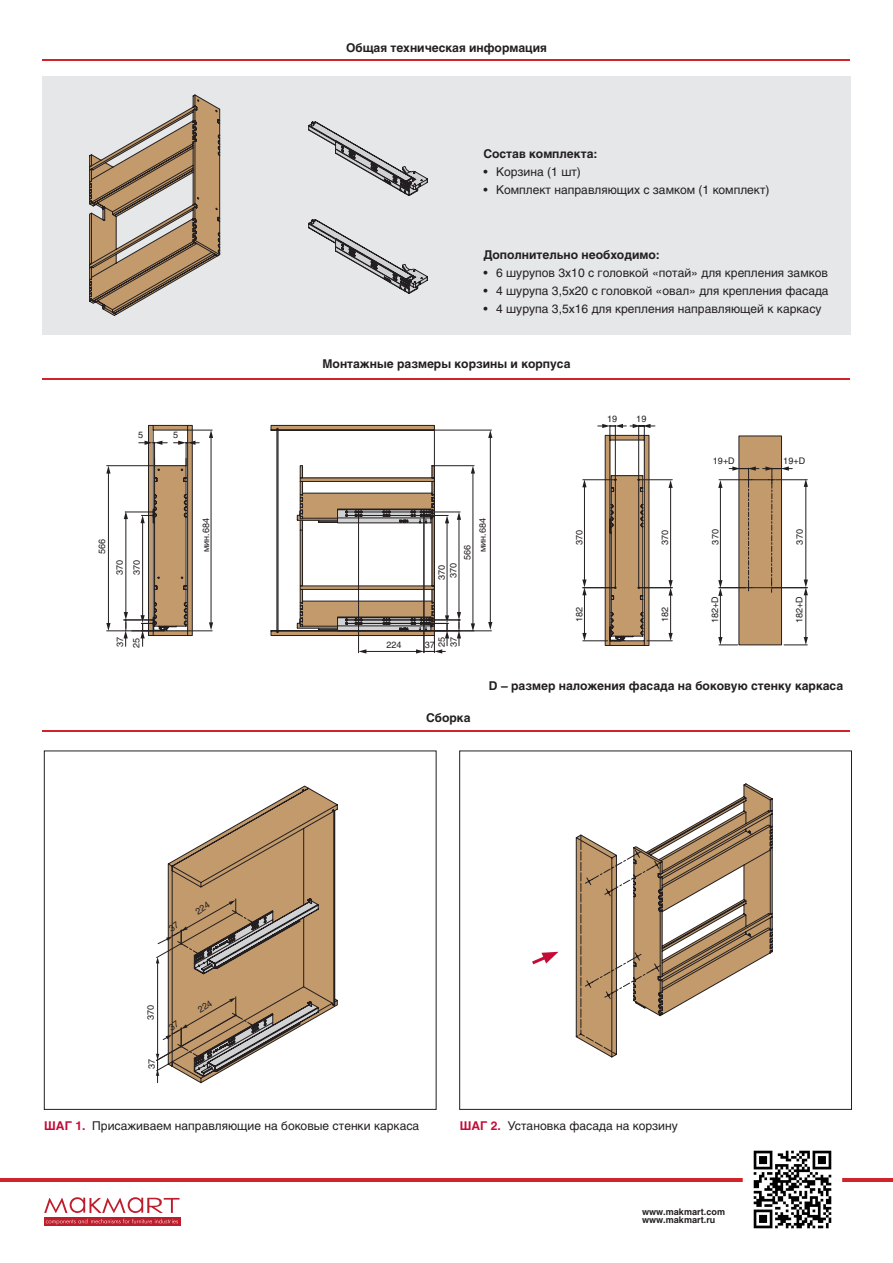
<style>
.page{position:relative;width:893px;height:1263px;background:#fff}
.page>*{position:absolute;margin:0;border:0;box-sizing:border-box;transform-origin:0 0}
.артикулы{font:12px "Helios";color:#231f20}
.артикулы-2{font:700 12px "Helios";color:#231f20}
.артикул_группы{font:9px "Helios";color:#231f20}
.t1{font:700 9px/8.6px "Helios";color:#231f20}
.s1{font-weight:700;color:#c40c37}
</style>
<div class="page">
<hr style="left:0;top:1178px;width:893px;height:3px;background:#d1232a">
<img style="left:746px;top:1150px;width:93px;height:79px">
<div style="left:44px;top:1217px;width:136px;height:9px;background:#be1d2c"></div>
<svg style="left:46px;top:1219px;width:132px;height:5px"></svg>
<svg style="left:44px;top:1197px;width:136px;height:16px"></svg>
<div style="left:42px;top:76px;width:808px;height:258px;background:#e6e7e9"></div>
<svg style="left:89px;top:95px;width:132px;height:221px"></svg>
<svg style="left:308px;top:121px;width:120px;height:173px"></svg>
<svg style="left:213px;top:425px;width:221px;height:211px"></svg>
<hr style="left:108px;top:472px;width:1px;height:152px;background:#231f20">
<svg style="left:106px;top:623px;width:5px;height:8px"></svg>
<svg style="left:106px;top:466px;width:5px;height:8px"></svg>
<hr style="left:107px;top:630px;width:45px;height:1px;background:#231f20">
<hr style="left:107px;top:465px;width:48px;height:1px;background:#231f20">
<svg style="left:124px;top:425px;width:89px;height:221px"></svg>
<svg style="left:299px;top:465px;width:161px;height:188px"></svg>
<hr style="left:358px;top:512px;width:1px;height:141px;background:#231f20">
<hr style="left:424px;top:512px;width:1px;height:141px;background:#231f20">
<hr style="left:432px;top:465px;width:42px;height:1px;background:#231f20">
<svg style="left:434px;top:425px;width:348px;height:221px"></svg>
<svg style="left:582px;top:424px;width:91px;height:221px"></svg>
<hr style="left:639px;top:587px;width:33px;height:1px;background:#231f20">
<hr style="left:639px;top:479px;width:33px;height:1px;background:#231f20">
<hr style="left:805px;top:485px;width:1px;height:96px;background:#231f20">
<svg style="left:804px;top:479px;width:4px;height:8px"></svg>
<hr style="left:776px;top:479px;width:31px;height:1px;background:#231f20">
<hr style="left:720px;top:594px;width:1px;height:44px;background:#231f20">
<svg style="left:718px;top:637px;width:20px;height:8px"></svg>
<hr style="left:805px;top:594px;width:1px;height:44px;background:#231f20">
<svg style="left:804px;top:579px;width:4px;height:16px"></svg>
<svg style="left:784px;top:637px;width:24px;height:8px"></svg>
<hr style="left:772px;top:587px;width:35px;height:1px;background:#231f20">
<svg style="left:718px;top:466px;width:74px;height:130px"></svg>
<svg style="left:167px;top:856px;width:152px;height:161px"></svg>
<svg style="left:180px;top:785px;width:158px;height:231px"></svg>
<div style="left:44px;top:750px;width:392px;height:360px;border:1px solid #231f20"></div>
<svg style="left:575px;top:784px;width:197px;height:274px"></svg>
<div style="left:459px;top:750px;width:393px;height:360px;border:1px solid #231f20"></div>
<svg style="left:532px;top:952px;width:27px;height:13px"></svg>
<hr style="left:43px;top:730px;width:807px;height:1px;background:#d1232a">
<hr style="left:43px;top:379px;width:807px;height:1px;background:#d1232a">
<hr style="left:43px;top:59px;width:807px;height:1px;background:#d1232a">
<svg style="left:156px;top:898px;width:162px;height:185px"></svg>
<p class="артикулы-2" style="left:346px;top:41px;width:202px">Общая техническая информация</p>
<p class="артикулы-2" style="left:483px;top:146px;width:116px">Состав комплекта:</p>
<p class="артикулы" style="left:483px;top:164px;width:99px">• Корзина (1 шт)</p>
<p class="артикулы" style="left:483px;top:182px;width:288px">• Комплект направляющих с замком (1 комплект)</p>
<p class="артикулы-2" style="left:483px;top:248px;width:178px">Дополнительно необходимо:</p>
<p class="артикулы" style="left:483px;top:266px;width:346px">• 6 шурупов 3х10 с головкой «потай» для крепления замков</p>
<p class="артикулы" style="left:483px;top:284px;width:347px">• 4 шурупа 3,5х20 с головкой «овал» для крепления фасада</p>
<p class="артикулы" style="left:483px;top:302px;width:340px">• 4 шурупа 3,5х16 для крепления направляющей к каркасу</p>
<p class="артикул_группы" style="left:138px;top:429px;width:7px">5</p>
<p class="артикул_группы" style="left:173px;top:429px;width:7px">5</p>
<p class="артикулы-2" style="left:322px;top:356px;width:250px">Монтажные размеры корзины и корпуса</p>
<p class="артикул_группы" style="left:607px;top:413px;width:12px">19</p>
<p class="артикул_группы" style="left:636px;top:413px;width:12px">19</p>
<p class="артикул_группы" style="left:713px;top:455px;width:23px">19+D</p>
<p class="артикул_группы" style="left:783px;top:455px;width:23px">19+D</p>
<p class="артикул_группы" style="left:97px;top:554px;width:17px;rotate:-90deg">566</p>
<p class="артикул_группы" style="left:114px;top:575px;width:17px;rotate:-90deg">370</p>
<p class="артикул_группы" style="left:131px;top:575px;width:17px;rotate:-90deg">370</p>
<p class="артикул_группы" style="left:201px;top:552px;width:36px;rotate:-90deg">мин.684</p>
<p class="артикул_группы" style="left:477px;top:552px;width:36px;rotate:-90deg">мин.684</p>
<p class="артикул_группы" style="left:462px;top:560px;width:17px;rotate:-90deg">566</p>
<p class="артикул_группы" style="left:436px;top:580px;width:17px;rotate:-90deg">370</p>
<p class="артикул_группы" style="left:448px;top:578px;width:17px;rotate:-90deg">370</p>
<p class="артикул_группы" style="left:115px;top:647px;width:12px;rotate:-90deg">37</p>
<p class="артикул_группы" style="left:131px;top:648px;width:12px;rotate:-90deg">25</p>
<p class="артикул_группы" style="left:386px;top:639px;width:17px">224</p>
<p class="артикул_группы" style="left:425px;top:639px;width:12px">37</p>
<p class="артикул_группы" style="left:436px;top:647px;width:12px;rotate:-90deg">25</p>
<p class="артикул_группы" style="left:448px;top:647px;width:12px;rotate:-90deg">37</p>
<p class="артикул_группы" style="left:574px;top:545px;width:17px;rotate:-90deg">370</p>
<p class="артикул_группы" style="left:710px;top:544px;width:17px;rotate:-90deg">370</p>
<p class="артикул_группы" style="left:660px;top:545px;width:17px;rotate:-90deg">370</p>
<p class="артикул_группы" style="left:794px;top:544px;width:17px;rotate:-90deg">370</p>
<p class="артикул_группы" style="left:574px;top:622px;width:17px;rotate:-90deg">182</p>
<p class="артикул_группы" style="left:660px;top:622px;width:17px;rotate:-90deg">182</p>
<p class="артикул_группы" style="left:709px;top:623px;width:28px;rotate:-90deg">182+D</p>
<p class="артикул_группы" style="left:794px;top:623px;width:28px;rotate:-90deg">182+D</p>
<p class="артикулы-2" style="left:426px;top:711px;width:46px">Сборка</p>
<p class="артикулы-2" style="left:489px;top:678px;width:356px">D – размер наложения фасада на боковую стенку каркаса</p>
<p class="артикул_группы" style="left:145px;top:1020px;width:17px;rotate:-90deg">370</p>
<p class="артикул_группы" style="left:146px;top:1069px;width:12px;rotate:-90deg">37</p>
<p class="артикулы" style="left:44px;top:1118px;width:376px"><span class="s1">ШАГ 1.</span> Присаживаем направляющие на боковые стенки каркаса</p>
<p class="артикулы" style="left:460px;top:1118px;width:220px"><span class="s1">ШАГ 2.</span> Установка фасада на корзину</p>
<p class="t1" style="left:642px;top:1207px;width:84px">www.makmart.com www.makmart.ru</p>
</div>
